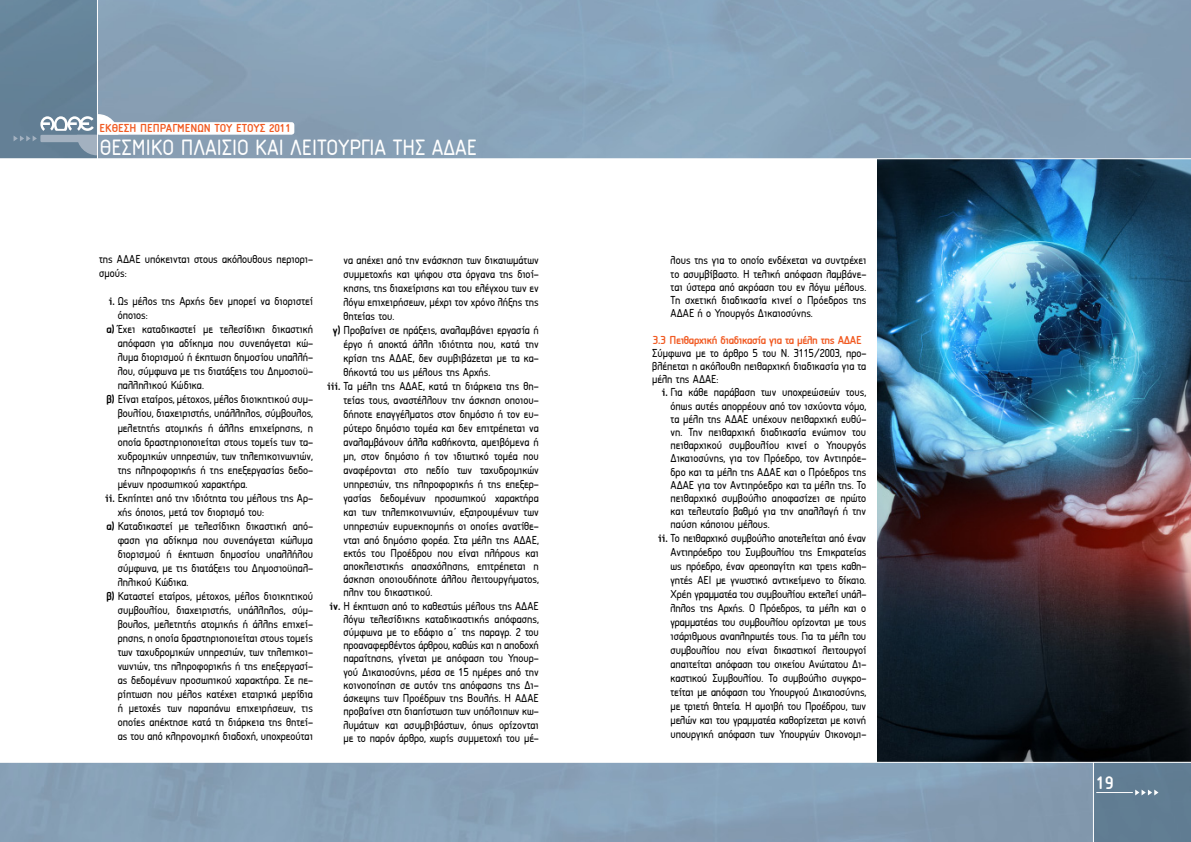
<style>
.page{position:relative;width:1191px;height:842px;background:#fff}
.page>*{position:absolute;margin:0;border:0;box-sizing:border-box;transform-origin:0 0}
.t1{font:23px "PF Isotext";color:#fff}
.t2{font:700 18.9px "PF Isotext";color:#fff}
.t3{font:12px/13.2px "PF Isotext";color:#000;text-align:justify}
.t4{font:700 12px "PF Isotext";letter-spacing:-.03em;color:#f15a22}
.t5{font:700 12px "PF Isotext";color:#f15a22}
.s1{font-weight:700}
</style>
<div class="page">
<img style="left:877px;top:159px;width:314px;height:603px">
<svg style="left:118px;top:0;width:1073px;height:159px;background:#88a3b9"></svg>
<svg style="left:0;top:762px;width:1093px;height:80px;background:#88a1b7"></svg>
<div style="left:1094px;top:762px;width:97px;height:80px;background:#617d93"></div>
<hr style="left:1096px;top:792px;width:36px;height:1px;background:#fff">
<svg style="left:0;top:0;width:118px;height:159px;background:#708ba0"></svg>
<hr style="left:97px;top:0;width:1px;height:159px;background:#fff">
<div style="left:97px;top:122px;width:197px;height:13px;background:#fff;border-radius:3px"></div>
<p class="t5" style="left:100px;top:122px;width:193px">ΕΚΘΕΣΗ ΠΕΠΡΑΓΜΕΝΩΝ ΤΟΥ ΕΤΟΥΣ 2011</p>
<h1 class="t1" style="left:100px;top:135px;width:379px">ΘΕΣΜΙΚΟ ΠΛΑΙΣΙΟ ΚΑΙ ΛΕΙΤΟΥΡΓΙΑ ΤΗΣ ΑΔΑΕ</h1>
<p class="t3" style="left:99px;top:253px;width:215px;line-height:14px">της ΑΔΑΕ υπόκεινται στους ακόλουθους περιορι&shy;σμούς:</p>
<p class="t3" style="left:109px;top:295px;width:206px"><span class="s1">i.</span> Ως μέλος της Αρχής δεν μπορεί να διοριστεί</p>
<p class="t3" style="left:118px;top:309px;width:32px">όποιος:</p>
<p class="t3" style="left:106px;top:323px;width:208px"><span class="s1">α)</span> Έχει καταδικαστεί με τελεσίδικη δικαστική</p>
<p class="t3" style="left:118px;top:337px;width:197px">απόφαση για αδίκημα που συνεπάγεται κώ-</p>
<p class="t3" style="left:118px;top:351px;width:197px">λυμα διορισμού ή έκπτωση δημοσίου υπαλλή-</p>
<p class="t3" style="left:118px;top:365px;width:197px">λου, σύμφωνα με τις διατάξεις του Δημοσιοϋ-</p>
<p class="t3" style="left:118px;top:379px;width:88px">παλληλικού Κώδικα.</p>
<p class="t3" style="left:106px;top:393px;width:208px"><span class="s1">β)</span> Είναι εταίρος, μέτοχος, μέλος διοικητικού συμ-</p>
<p class="t3" style="left:118px;top:407px;width:197px">βουλίου, διαχειριστής, υπάλληλος, σύμβουλος,</p>
<p class="t3" style="left:118px;top:421px;width:197px">μελετητής ατομικής ή άλλης επιχείρησης, η</p>
<p class="t3" style="left:118px;top:435px;width:197px">οποία δραστηριοποιείται στους τομείς των τα-</p>
<p class="t3" style="left:118px;top:449px;width:197px">χυδρομικών υπηρεσιών, των τηλεπικοινωνιών,</p>
<p class="t3" style="left:118px;top:463px;width:197px">της πληροφορικής ή της επεξεργασίας δεδο-</p>
<p class="t3" style="left:118px;top:477px;width:131px">μένων προσωπικού χαρακτήρα.</p>
<p class="t3" style="left:105px;top:491px;width:209px"><span class="s1">ii.</span> Εκπίπτει από την ιδιότητα του μέλους της Αρ-</p>
<p class="t3" style="left:118px;top:505px;width:148px">χής όποιος, μετά τον διορισμό του:</p>
<p class="t3" style="left:106px;top:519px;width:208px"><span class="s1">α)</span> Καταδικαστεί με τελεσίδικη δικαστική από-</p>
<p class="t3" style="left:118px;top:533px;width:197px">φαση για αδίκημα που συνεπάγεται κώλυμα</p>
<p class="t3" style="left:118px;top:547px;width:197px">διορισμού ή έκπτωση δημοσίου υπαλλήλου</p>
<p class="t3" style="left:118px;top:561px;width:197px">σύμφωνα, με τις διατάξεις του Δημοσιοϋπαλ-</p>
<p class="t3" style="left:118px;top:575px;width:72px">ληλικού Κώδικα.</p>
<p class="t3" style="left:106px;top:589px;width:208px"><span class="s1">β)</span> Καταστεί εταίρος, μέτοχος, μέλος διοικητικού</p>
<p class="t3" style="left:118px;top:603px;width:197px">συμβουλίου, διαχειριστής, υπάλληλος, σύμ-</p>
<p class="t3" style="left:118px;top:617px;width:197px">βουλος, μελετητής ατομικής ή άλλης επιχεί-</p>
<p class="t3" style="left:118px;top:631px;width:197px">ρησης, η οποία δραστηριοποιείται στους τομείς</p>
<p class="t3" style="left:118px;top:645px;width:197px">των ταχυδρομικών υπηρεσιών, των τηλεπικοι-</p>
<p class="t3" style="left:118px;top:659px;width:197px">νωνιών, της πληροφορικής ή της επεξεργασί-</p>
<p class="t3" style="left:118px;top:673px;width:197px">ας δεδομένων προσωπικού χαρακτήρα. Σε πε-</p>
<p class="t3" style="left:118px;top:687px;width:197px">ρίπτωση που μέλος κατέχει εταιρικά μερίδια</p>
<p class="t3" style="left:118px;top:701px;width:197px">ή μετοχές των παραπάνω επιχειρήσεων, τις</p>
<p class="t3" style="left:118px;top:715px;width:197px">οποίες απέκτησε κατά τη διάρκεια της θητεί-</p>
<p class="t3" style="left:118px;top:729px;width:197px">ας του από κληρονομική διαδοχή, υποχρεούται</p>
<p class="t3" style="left:343px;top:253px;width:197px">να απέχει από την ενάσκηση των δικαιωμάτων</p>
<p class="t3" style="left:343px;top:267px;width:197px">συμμετοχής και ψήφου στα όργανα της διοί-</p>
<p class="t3" style="left:343px;top:281px;width:197px">κησης, της διαχείρισης και του ελέγχου των εν</p>
<p class="t3" style="left:343px;top:295px;width:197px">λόγω επιχειρήσεων, μέχρι τον χρόνο λήξης της</p>
<p class="t3" style="left:343px;top:309px;width:52px">θητείας του.</p>
<p class="t3" style="left:333px;top:323px;width:207px"><span class="s1">γ)</span> Προβαίνει σε πράξεις, αναλαμβάνει εργασία ή</p>
<p class="t3" style="left:343px;top:337px;width:197px">έργο ή αποκτά άλλη ιδιότητα που, κατά την</p>
<p class="t3" style="left:343px;top:351px;width:197px">κρίση της AΔΑΕ, δεν συμβιβάζεται με τα κα-</p>
<p class="t3" style="left:343px;top:365px;width:148px">θήκοντά του ως μέλους της Αρχής.</p>
<p class="t3" style="left:327px;top:379px;width:213px"><span class="s1">iii.</span> Τα μέλη της ΑΔΑΕ, κατά τη διάρκεια της θη-</p>
<p class="t3" style="left:343px;top:393px;width:197px">τείας τους, αναστέλλουν την άσκηση οποιου-</p>
<p class="t3" style="left:343px;top:407px;width:197px">δήποτε επαγγέλματος στον δημόσιο ή τον ευ-</p>
<p class="t3" style="left:343px;top:421px;width:197px">ρύτερο δημόσιο τομέα και δεν επιτρέπεται να</p>
<p class="t3" style="left:343px;top:435px;width:197px">αναλαμβάνουν άλλα καθήκοντα, αμειβόμενα ή</p>
<p class="t3" style="left:343px;top:449px;width:197px">μη, στον δημόσιο ή τον ιδιωτικό τομέα που</p>
<p class="t3" style="left:343px;top:463px;width:197px">αναφέρονται στο πεδίο των ταχυδρομικών</p>
<p class="t3" style="left:343px;top:477px;width:197px">υπηρεσιών, της πληροφορικής ή της επεξερ-</p>
<p class="t3" style="left:343px;top:491px;width:197px">γασίας δεδομένων προσωπικού χαρακτήρα</p>
<p class="t3" style="left:343px;top:505px;width:197px">και των τηλεπικοινωνιών, εξαιρουμένων των</p>
<p class="t3" style="left:343px;top:519px;width:197px">υπηρεσιών ευρυεκπομπής οι οποίες ανατίθε-</p>
<p class="t3" style="left:343px;top:533px;width:197px">νται από δημόσιο φορέα. Στα μέλη της ΑΔΑΕ,</p>
<p class="t3" style="left:343px;top:546px;width:197px">εκτός του Προέδρου που είναι πλήρους και</p>
<p class="t3" style="left:343px;top:560px;width:197px">αποκλειστικής απασχόλησης, επιτρέπεται η</p>
<p class="t3" style="left:343px;top:573px;width:197px">άσκηση οποιουδήποτε άλλου λειτουργήματος,</p>
<p class="t3" style="left:343px;top:586px;width:90px">πλην του δικαστικού.</p>
<p class="t3" style="left:329px;top:599px;width:211px"><span class="s1">iv.</span> Η έκπτωση από το καθεστώς μέλους της ΑΔΑΕ</p>
<p class="t3" style="left:343px;top:612px;width:197px">λόγω τελεσίδικης καταδικαστικής απόφασης,</p>
<p class="t3" style="left:343px;top:626px;width:197px">σύμφωνα με το εδάφιο α΄ της παραγρ. 2 του</p>
<p class="t3" style="left:343px;top:639px;width:197px">προαναφερθέντος άρθρου, καθώς και η αποδοχή</p>
<p class="t3" style="left:343px;top:652px;width:197px">παραίτησης, γίνεται με απόφαση του Υπουρ-</p>
<p class="t3" style="left:343px;top:665px;width:197px">γού Δικαιοσύνης, μέσα σε 15 ημέρες από την</p>
<p class="t3" style="left:343px;top:678px;width:197px">κοινοποίηση σε αυτόν της απόφασης της Δι-</p>
<p class="t3" style="left:343px;top:692px;width:197px">άσκεψης των Προέδρων της Βουλής. Η ΑΔΑΕ</p>
<p class="t3" style="left:343px;top:705px;width:197px">προβαίνει στη διαπίστωση των υπόλοιπων κω-</p>
<p class="t3" style="left:343px;top:718px;width:197px">λυμάτων και ασυμβιβάστων, όπως ορίζονται</p>
<p class="t3" style="left:343px;top:731px;width:197px">με το παρόν άρθρο, χωρίς συμμετοχή του μέ-</p>
<p class="t3" style="left:670px;top:254px;width:197px">λους της για το οποίο ενδέχεται να συντρέχει το ασυμβίβαστο. Η τελική απόφαση λαμβάνε&shy;ται ύστερα από ακρόαση του εν λόγω μέλους.<br>Τη σχετική διαδικασία κινεί ο Πρόεδρος της ΑΔΑΕ ή ο Υπουργός Δικαιοσύνης.</p>
<p class="t4" style="left:652px;top:333px;width:210px">3.3 Πειθαρχική διαδικασία για τα μέλη της ΑΔΑΕ</p>
<p class="t3" style="left:652px;top:346px;width:216px">Σύμφωνα με το άρθρο 5 του Ν. 3115/2003, προ&shy;βλέπεται η ακόλουθη πειθαρχική διαδικασία για τα μέλη της ΑΔΑΕ:</p>
<p class="t3" style="left:662px;top:386px;width:206px"><span class="s1">i.</span> Για κάθε παράβαση των υποχρεώσεών τους,</p>
<p class="t3" style="left:670px;top:399px;width:197px">όπως αυτές απορρέουν από τον ισχύοντα νόμο,</p>
<p class="t3" style="left:670px;top:412px;width:197px">τα μέλη της ΑΔΑΕ υπέχουν πειθαρχική ευθύ-</p>
<p class="t3" style="left:670px;top:425px;width:197px">νη. Την πειθαρχική διαδικασία ενώπιον του</p>
<p class="t3" style="left:670px;top:439px;width:197px">πειθαρχικού συμβουλίου κινεί ο Υπουργός</p>
<p class="t3" style="left:670px;top:452px;width:197px">Δικαιοσύνης, για τον Πρόεδρο, τον Αντιπρόε-</p>
<p class="t3" style="left:670px;top:465px;width:197px">δρο και τα μέλη της ΑΔΑΕ και ο Πρόεδρος της</p>
<p class="t3" style="left:670px;top:478px;width:197px">ΑΔΑΕ για τον Αντιπρόεδρο και τα μέλη της. Το</p>
<p class="t3" style="left:670px;top:491px;width:197px">πειθαρχικό συμβούλιο αποφασίζει σε πρώτο</p>
<p class="t3" style="left:670px;top:505px;width:197px">και τελευταίο βαθμό για την απαλλαγή ή την</p>
<p class="t3" style="left:670px;top:518px;width:100px">παύση κάποιου μέλους.</p>
<p class="t3" style="left:658px;top:532px;width:210px"><span class="s1">ii.</span> Το πειθαρχικό συμβούλιο αποτελείται από έναν</p>
<p class="t3" style="left:670px;top:546px;width:197px">Αντιπρόεδρο του Συμβουλίου της Επικρατείας</p>
<p class="t3" style="left:670px;top:560px;width:197px">ως πρόεδρο, έναν αρεοπαγίτη και τρεις καθη-</p>
<p class="t3" style="left:670px;top:574px;width:197px">γητές ΑΕI με γνωστικό αντικείμενο το δίκαιο.</p>
<p class="t3" style="left:670px;top:588px;width:197px">Χρέη γραμματέα του συμβουλίου εκτελεί υπάλ-</p>
<p class="t3" style="left:670px;top:602px;width:197px">ληλος της Αρχής. Ο Πρόεδρος, τα μέλη και ο</p>
<p class="t3" style="left:670px;top:616px;width:197px">γραμματέας του συμβουλίου ορίζονται με τους</p>
<p class="t3" style="left:670px;top:630px;width:197px">ισάριθμους αναπληρωτές τους. Για τα μέλη του</p>
<p class="t3" style="left:670px;top:644px;width:197px">συμβουλίου που είναι δικαστικοί λειτουργοί</p>
<p class="t3" style="left:670px;top:658px;width:197px">απαιτείται απόφαση του οικείου Ανώτατου Δι-</p>
<p class="t3" style="left:670px;top:672px;width:197px">καστικού Συμβουλίου. Το συμβούλιο συγκρο-</p>
<p class="t3" style="left:670px;top:686px;width:197px">τείται με απόφαση του Υπουργού Δικαιοσύνης,</p>
<p class="t3" style="left:670px;top:700px;width:197px">με τριετή θητεία. Η αμοιβή του Προέδρου, των</p>
<p class="t3" style="left:670px;top:714px;width:197px">μελών και του γραμματέα καθορίζεται με κοινή</p>
<p class="t3" style="left:670px;top:728px;width:197px">υπουργική απόφαση των Υπουργών Οικονομι-</p>
<h2 class="t2" style="left:1096px;top:773px;width:19px">19</h2>
</div>
